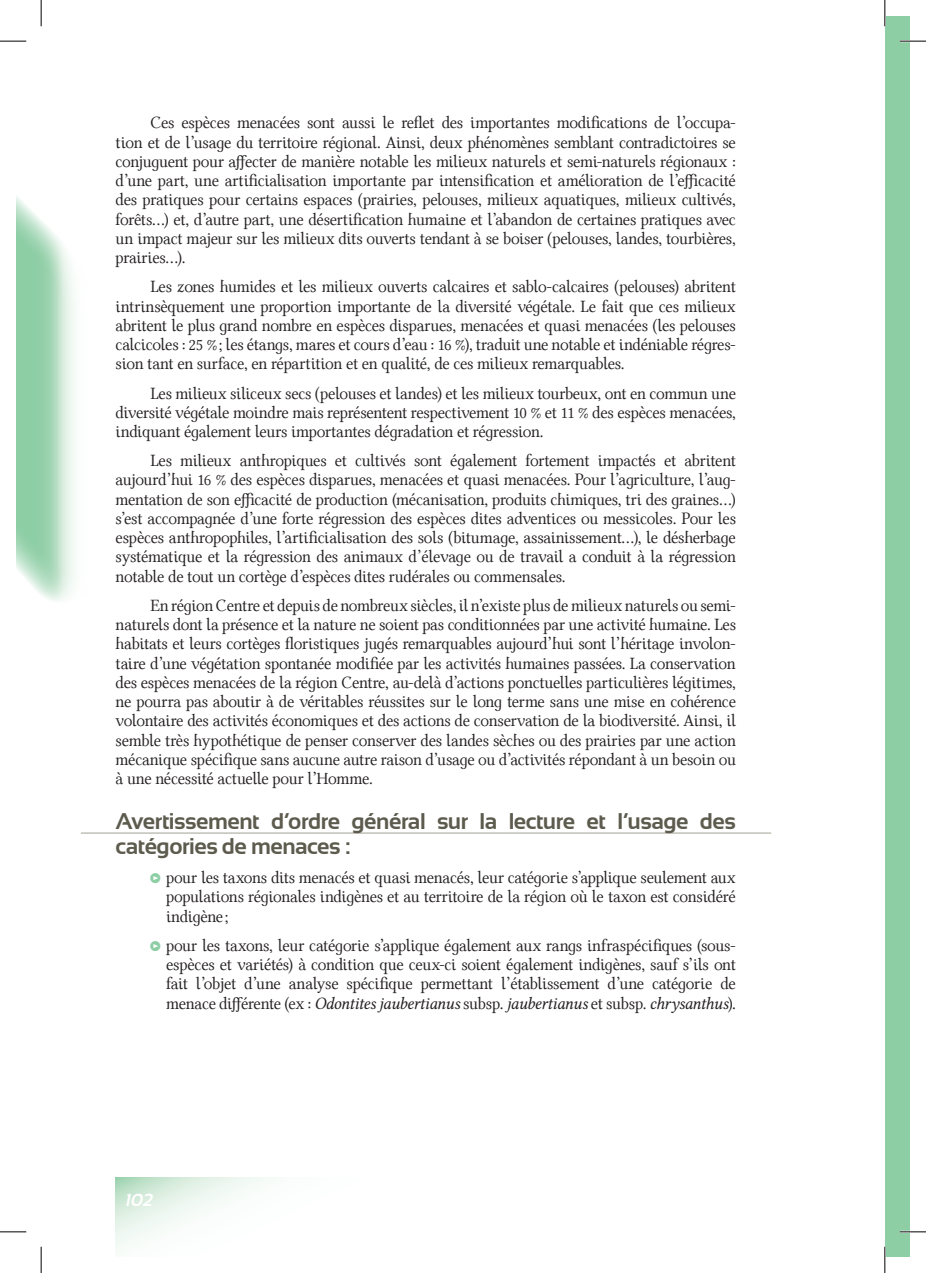
<style>
.page{position:relative;width:926px;height:1273px;background:#fff}
.page>*{position:absolute;margin:0;border:0;box-sizing:border-box;transform-origin:0 0}
.t1{font:700 22.75px/25px "Sansation";letter-spacing:-.02em;color:#5d5b4e}
.t2{font:17.5px/19.2px "Libertinage";letter-spacing:-.015em;color:#231f20;text-align:justify}
.t3{font:17.5px "Lin Libertine OI";letter-spacing:-.025em;color:#231f20}
.t4{font:italic 700 17.5px "Sansation";color:#fff}
.s1{font-family:"Libertinage"}
</style>
<div class="page">
<svg style="left:16px;top:196px;width:58px;height:405px"></svg>
<svg style="left:116px;top:1177px;width:153px;height:71px"></svg>
<div style="left:884px;top:16px;width:25px;height:1240px;background:#8dcea5"></div>
<hr style="left:81px;top:832px;width:690px;height:2px;background:#c9c9c1">
<hr style="left:899px;top:40px;width:27px;height:2px;background:#fff">
<hr style="left:899px;top:1231px;width:27px;height:2px;background:#fff">
<hr style="left:883px;top:0;width:3px;height:26px;background:#fff">
<hr style="left:883px;top:1247px;width:3px;height:26px;background:#fff">
<svg style="left:0;top:41px;width:26px;height:1px"></svg>
<svg style="left:899px;top:41px;width:27px;height:1px"></svg>
<svg style="left:0;top:1231px;width:26px;height:1px"></svg>
<svg style="left:899px;top:1231px;width:27px;height:1px"></svg>
<svg style="left:41px;top:0;width:1px;height:26px"></svg>
<svg style="left:41px;top:1247px;width:1px;height:26px"></svg>
<svg style="left:884px;top:0;width:1px;height:26px"></svg>
<svg style="left:884px;top:1247px;width:1px;height:26px"></svg>
<p class="t2" style="left:116px;top:114px;width:622px;text-indent:35px">Ces espèces menacées sont aussi le reflet des importantes modifications de l’occupa&shy;tion et de l’usage du territoire régional. Ainsi, deux phénomènes semblant contradictoires se conjuguent pour affecter de manière notable les milieux naturels et semi-naturels régionaux : d’une part, une artificialisation importante par intensification et amélioration de l’efficacité des pratiques pour certains espaces (prairies, pelouses, milieux aquatiques, milieux cultivés, forêts…) et, d’autre part, une désertification humaine et l’abandon de certaines pratiques avec un impact majeur sur les milieux dits ouverts tendant à se boiser (pelouses, landes, tourbières, prairies…).</p>
<p class="t2" style="left:116px;top:278px;width:622px;text-indent:35px">Les zones humides et les milieux ouverts calcaires et sablo-calcaires (pelouses) abritent intrinsèquement une proportion importante de la diversité végétale. Le fait que ces milieux abritent le plus grand nombre en espèces disparues, menacées et quasi menacées (les pelouses calcicoles : 25 %; les étangs, mares et cours d’eau : 16 %), traduit une notable et indéniable régres&shy;sion tant en surface, en répartition et en qualité, de ces milieux remarquables.</p>
<p class="t2" style="left:116px;top:384px;width:622px;text-indent:35px">Les milieux siliceux secs (pelouses et landes) et les milieux tourbeux, ont en commun une diversité végétale moindre mais représentent respectivement 10 % et 11 % des espèces menacées, indiquant également leurs importantes dégradation et régression.</p>
<p class="t2" style="left:116px;top:451px;width:622px;text-indent:35px">Les milieux anthropiques et cultivés sont également fortement impactés et abritent aujourd’hui 16 % des espèces disparues, menacées et quasi menacées. Pour l’agriculture, l’aug&shy;mentation de son efficacité de production (mécanisation, produits chimiques, tri des graines…) s’est accompagnée d’une forte régression des espèces dites adventices ou messicoles. Pour les espèces anthropophiles, l’artificialisation des sols (bitumage, assainissement…), le désherbage systématique et la régression des animaux d’élevage ou de travail a conduit à la régression notable de tout un cortège d’espèces dites rudérales ou commensales.</p>
<p class="t2" style="left:116px;top:596px;width:622px;text-indent:35px">En région Centre et depuis de nombreux siècles, il n’existe plus de milieux naturels ou semi&shy;naturels dont la présence et la nature ne soient pas conditionnées par une activité humaine. Les habitats et leurs cortèges floristiques jugés remarquables aujourd’hui sont l’héritage involon&shy;taire d’une végétation spontanée modifiée par les activités humaines passées. La conservation des espèces menacées de la région Centre, au-delà d’actions ponctuelles particulières légitimes, ne pourra pas aboutir à de véritables réussites sur le long terme sans une mise en cohérence volontaire des activités économiques et des actions de conservation de la biodiversité. Ainsi, il semble très hypothétique de penser conserver des landes sèches ou des prairies par une action mécanique spécifique sans aucune autre raison d’usage ou d’activités répondant à un besoin ou à une nécessité actuelle pour l’Homme.</p>
<h1 class="t1" style="left:116px;top:809px;width:621px">Avertissement d’ordre général sur la lecture et l’usage des catégories de menaces :</h1>
<p class="t2" style="left:166px;top:868px;width:571px">pour les taxons dits menacés et quasi menacés, leur catégorie s’applique seulement aux populations régionales indigènes et au territoire de la région où le taxon est considéré indigène;</p>
<p class="t2" style="left:166px;top:936px;width:571px">pour les taxons, leur catégorie s’applique également aux rangs infraspécifiques (sous&shy;espèces et variétés) à condition que ceux-ci soient également indigènes, sauf s’ils ont fait l’objet d’une analyse spécifique permettant l’établissement d’une catégorie de</p>
<p class="t3" style="left:166px;top:993px;width:571px"><span class="s1">menace différente (ex :</span> Odontites jaubertianus <span class="s1">subsp.</span> jaubertianus <span class="s1">et subsp.</span> chrysanthus<span class="s1">).</span></p>
<p class="t4" style="left:125px;top:1190px;width:29px">102</p>
</div>
